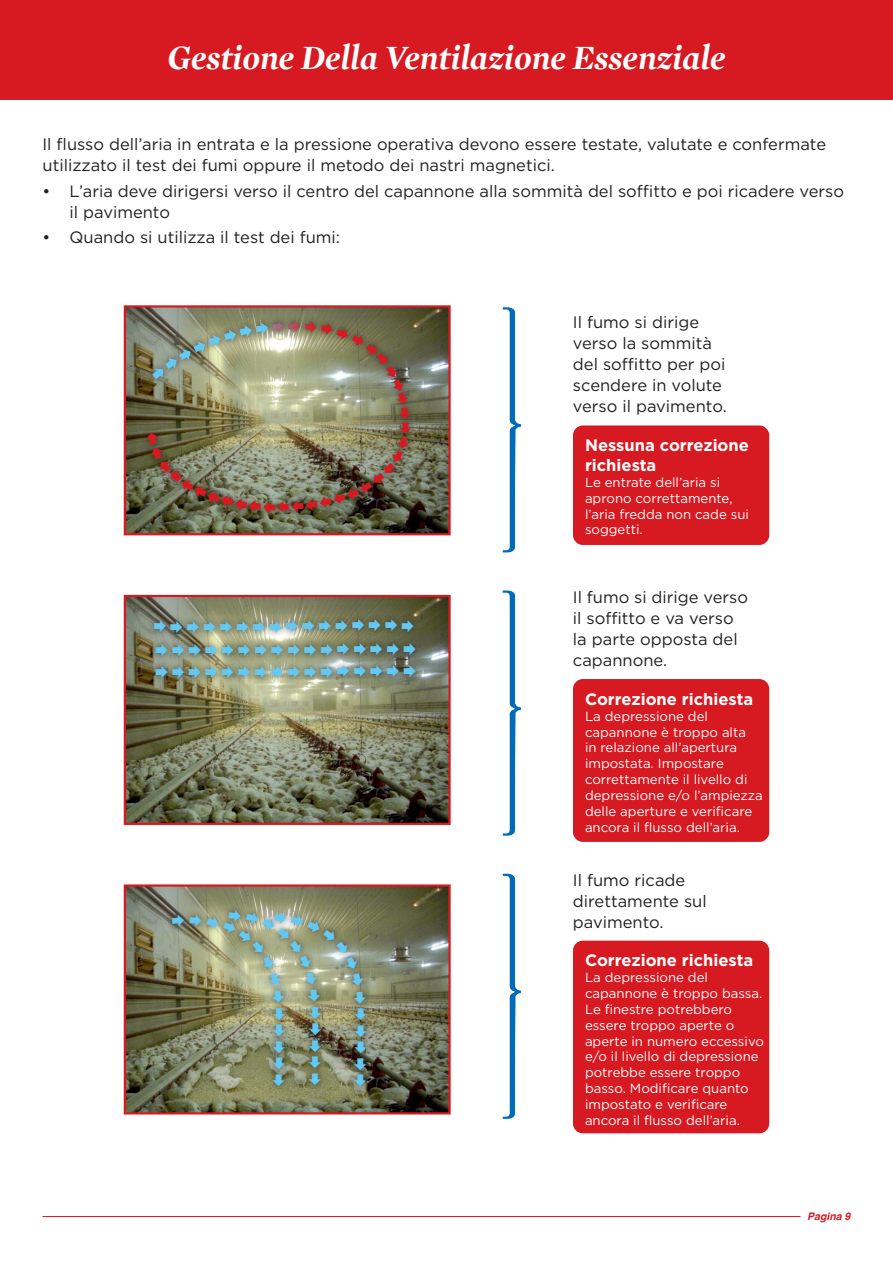
<style>
.page{position:relative;width:893px;height:1263px;background:#fff}
.page>*{position:absolute;margin:0;border:0;box-sizing:border-box;transform-origin:0 0}
.t1{font:italic 700 34.5px "Mercury Display";color:#fff}
.t2{font:16.5px/21px "Gotham";color:#231f20}
.t3{font:700 16.5px/19.8px "Gotham";color:#fff}
.t4{font:13.2px/15.9px "Gotham";color:#fff}
.t5{font:italic 700 10.5px "Helvetica";color:#d71a21}
</style>
<div class="page">
<div style="left:0;top:0;width:893px;height:100px;background:#d71a21"></div>
<hr style="left:43px;top:1216px;width:757px;height:1px;background:#d71a21">
<img style="left:127px;top:887px;width:321px;height:224px">
<div style="left:124px;top:884px;width:327px;height:230px;border:2px solid #d71a21"></div>
<div style="left:165px;top:908px;width:126px;height:185px;background:#231f20;opacity:.75"></div>
<div style="left:222px;top:903px;width:106px;height:189px;background:#231f20;opacity:.75"></div>
<div style="left:267px;top:906px;width:106px;height:187px;background:#231f20;opacity:.75"></div>
<img style="left:127px;top:598px;width:321px;height:224px">
<div style="left:124px;top:595px;width:327px;height:230px;border:2px solid #d71a21"></div>
<div style="left:147px;top:613px;width:273px;height:26px;background:#231f20;opacity:.75"></div>
<div style="left:149px;top:636px;width:273px;height:27px;background:#231f20;opacity:.75"></div>
<div style="left:149px;top:658px;width:273px;height:27px;background:#231f20;opacity:.75"></div>
<div style="left:573px;top:425px;width:196px;height:120px;background:#d71a21;border-radius:10px"></div>
<svg style="left:502px;top:306px;width:20px;height:247px"></svg>
<svg style="left:502px;top:590px;width:20px;height:247px"></svg>
<svg style="left:502px;top:873px;width:19px;height:247px"></svg>
<img style="left:127px;top:308px;width:321px;height:224px">
<div style="left:124px;top:305px;width:327px;height:230px;border:2px solid #d71a21"></div>
<div style="left:141px;top:314px;width:277px;height:205px;background:#231f20;opacity:.75"></div>
<div style="left:573px;top:679px;width:196px;height:163px;background:#d71a21;border-radius:10px"></div>
<div style="left:573px;top:941px;width:196px;height:192px;background:#d71a21;border-radius:10px"></div>
<img style="left:172px;top:909px;width:195px;height:177px">
<svg style="left:154px;top:619px;width:260px;height:14px;background:#7e7e65"></svg>
<svg style="left:156px;top:643px;width:259px;height:13px;background:#7a7b62"></svg>
<svg style="left:156px;top:665px;width:259px;height:13px;background:#878a74"></svg>
<img style="left:146px;top:320px;width:265px;height:193px">
<h1 class="t1" style="left:167px;top:37px;width:560px">Gestione Della Ventilazione Essenziale</h1>
<p class="t2" style="left:43px;top:134px;width:785px">Il flusso dell’aria in entrata e la pressione operativa devono essere testate, valutate e confermate utilizzato il test dei fumi oppure il metodo dei nastri magnetici.</p>
<p class="t2" style="left:70px;top:180px;width:776px;text-indent:-27px">• L’aria deve dirigersi verso il centro del capannone alla sommità del soffitto e poi ricadere verso il pavimento</p>
<p class="t2" style="left:43px;top:226px;width:299px">• Quando si utilizza il test dei fumi:</p>
<p class="t2" style="left:573px;top:311px;width:155px">Il fumo si dirige verso la sommità del soffitto per poi scendere in volute verso il pavimento.</p>
<p class="t3" style="left:585px;top:435px;width:165px">Nessuna correzione richiesta</p>
<p class="t4" style="left:585px;top:474px;width:165px">Le entrate dell’aria si aprono correttamente, l’aria fredda non cade sui soggetti.</p>
<p class="t2" style="left:573px;top:586px;width:177px">Il fumo si dirige verso il soffitto e va verso la parte opposta del capannone.</p>
<p class="t3" style="left:585px;top:689px;width:170px">Correzione richiesta</p>
<p class="t4" style="left:585px;top:708px;width:179px">La depressione del capannone è troppo alta<br>in relazione all’apertura impostata. Impostare correttamente il livello di depressione e/o l’ampiezza delle aperture e verificare ancora il flusso dell’aria.</p>
<p class="t2" style="left:573px;top:869px;width:135px">Il fumo ricade direttamente sul pavimento.</p>
<p class="t3" style="left:585px;top:950px;width:170px">Correzione richiesta</p>
<p class="t4" style="left:585px;top:969px;width:180px">La depressione del capannone è troppo bassa.<br>Le finestre potrebbero essere troppo aperte o aperte in numero eccessivo e/o il livello di depressione potrebbe essere troppo basso. Modificare quanto impostato e verificare ancora il flusso dell’aria.</p>
<p class="t5" style="left:807px;top:1208px;width:45px">Pagina 9</p>
</div>
